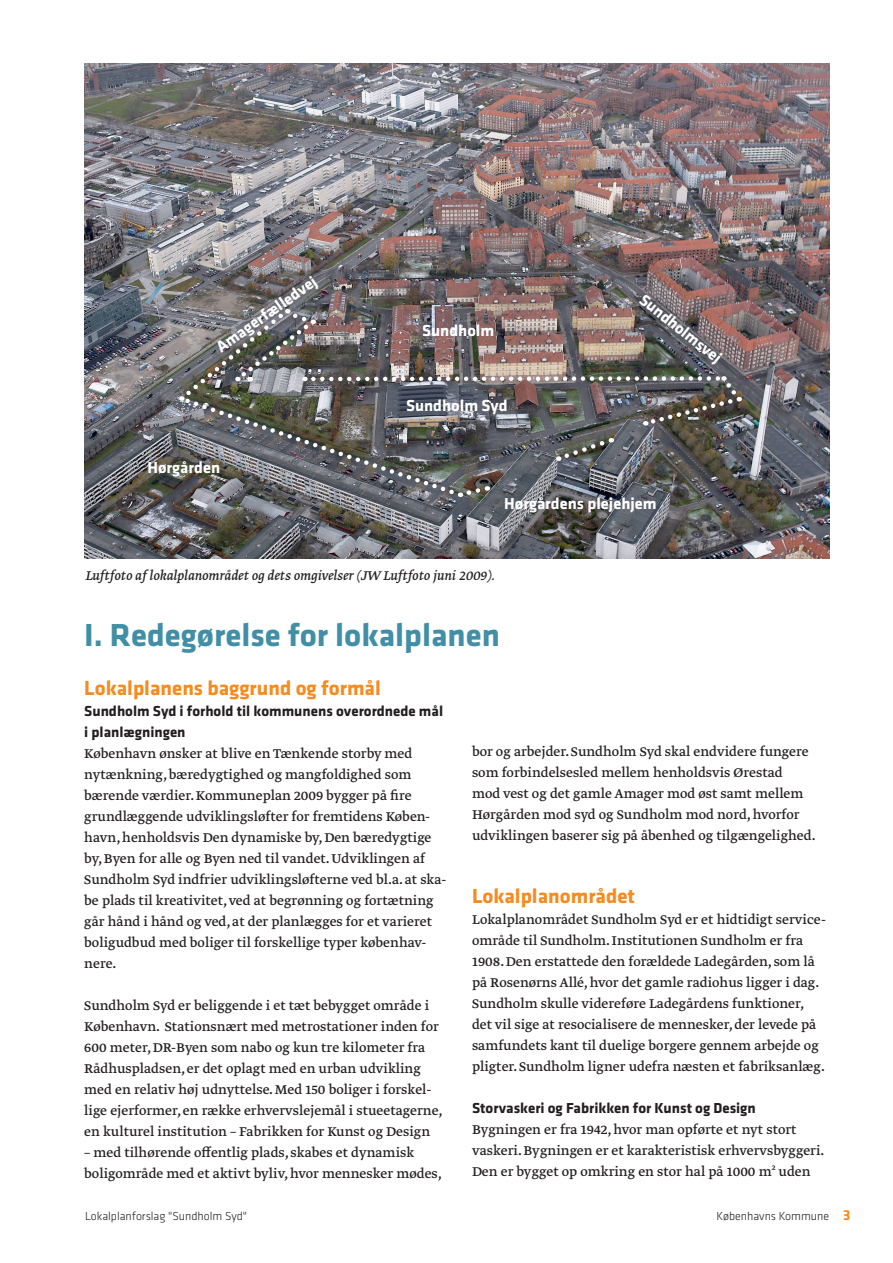
<style>
.page{position:relative;width:893px;height:1263px;background:#fff}
.page>*{position:absolute;margin:0;border:0;box-sizing:border-box;transform-origin:0 0}
.t1{font:700 33px "Klavika";color:#418fa7}
.t2{font:700 21px "Klavika";color:#f68b1f}
.t3{font:700 16.5px "Klavika";color:#fff}
.t4{font:15px/21px "Greta Text";color:#231f20}
.t5{font:700 15px/21px "Klavika";color:#231f20}
.t6{font:italic 15px "Greta Text";color:#231f20}
.t7{font:300 12px "Klavika";color:#231f20}
.s1{font-weight:700;font-size:15px;color:#f68b1f}
</style>
<div class="page">
<img style="left:84px;top:64px;width:745px;height:495px">
<img style="left:180px;top:307px;width:562px;height:192px">
<p class="t3" style="left:214px;top:342px;width:120px;rotate:-35deg">Amagerfælledvej</p>
<p class="t3" style="left:147px;top:461px;width:74px">Hørgården</p>
<p class="t3" style="left:422px;top:323px;width:74px">Sundholm</p>
<p class="t3" style="left:406px;top:398px;width:103px">Sundholm Syd</p>
<p class="t3" style="left:646px;top:292px;width:101px;rotate:39deg">Sundholmsvej</p>
<p class="t3" style="left:504px;top:497px;width:154px">Hørgårdens plejehjem</p>
<p class="t6" style="left:85px;top:569px;width:411px">Luftfoto af lokalplanområdet og dets omgivelser (JW Luftfoto juni 2009).</p>
<h1 class="t1" style="left:84px;top:620px;width:417px">I. Redegørelse for lokalplanen</h1>
<h2 class="t2" style="left:84px;top:679px;width:298px">Lokalplanens baggrund og formål</h2>
<p class="t5" style="left:84px;top:701px;width:360px">Sundholm Syd i forhold til kommunens overordnede mål i planlægningen</p>
<p class="t4" style="left:84px;top:743px;width:363px">København ønsker at blive en Tænkende storby med nytænkning, bæredygtighed og mangfoldighed som bærende værdier. Kommuneplan 2009 bygger på fire grundlæggende udviklingsløfter for fremtidens Køben&shy;havn, henholdsvis Den dynamiske by, Den bæredygtige by, Byen for alle og Byen ned til vandet. Udviklingen af Sundholm Syd indfrier udviklingsløfterne ved bl.a. at ska&shy;be plads til kreativitet, ved at begrønning og fortætning går hånd i hånd og ved, at der planlægges for et varieret boligudbud med boliger til forskellige typer københav&shy;nere.</p>
<p class="t4" style="left:84px;top:995px;width:360px">Sundholm Syd er beliggende i et tæt bebygget område i København. Stationsnært med metrostationer inden for 600 meter, DR-Byen som nabo og kun tre kilometer fra Rådhuspladsen, er det oplagt med en urban udvikling med en relativ høj udnyttelse. Med 150 boliger i forskel&shy;lige ejerformer, en række erhvervslejemål i stueetagerne, en kulturel institution – Fabrikken for Kunst og Design</p>
<p class="t4" style="left:84px;top:1142px;width:359px">– med tilhørende offentlig plads, skabes et dynamisk boligområde med et aktivt byliv, hvor mennesker mødes,</p>
<p class="t4" style="left:472px;top:742px;width:345px">bor og arbejder. Sundholm Syd skal endvidere fungere som forbindelsesled mellem henholdsvis Ørestad<br>mod vest og det gamle Amager mod øst samt mellem Hørgården mod syd og Sundholm mod nord, hvorfor udviklingen baserer sig på åbenhed og tilgængelighed.</p>
<h2 class="t2" style="left:472px;top:887px;width:165px">Lokalplanområdet</h2>
<p class="t4" style="left:472px;top:910px;width:355px">Lokalplanområdet Sundholm Syd er et hidtidigt service&shy;område til Sundholm. Institutionen Sundholm er fra 1908. Den erstattede den forældede Ladegården, som lå på Rosenørns Allé, hvor det gamle radiohus ligger i dag.<br>Sundholm skulle videreføre Ladegårdens funktioner, det vil sige at resocialisere de mennesker, der levede på samfundets kant til duelige borgere gennem arbejde og pligter. Sundholm ligner udefra næsten et fabriksanlæg.</p>
<p class="t5" style="left:472px;top:1098px;width:285px">Storvaskeri og Fabrikken for Kunst og Design</p>
<p class="t4" style="left:472px;top:1120px;width:354px">Bygningen er fra 1942, hvor man opførte et nyt stort vaskeri. Bygningen er et karakteristisk erhvervsbyggeri.<br>Den er bygget op omkring en stor hal på 1000 m² uden</p>
<p class="t7" style="left:85px;top:1211px;width:164px">Lokalplanforslag "Sundholm Syd"</p>
<p class="t7" style="left:717px;top:1212px;width:135px">Københavns Kommune <span class="s1">3</span></p>
</div>
